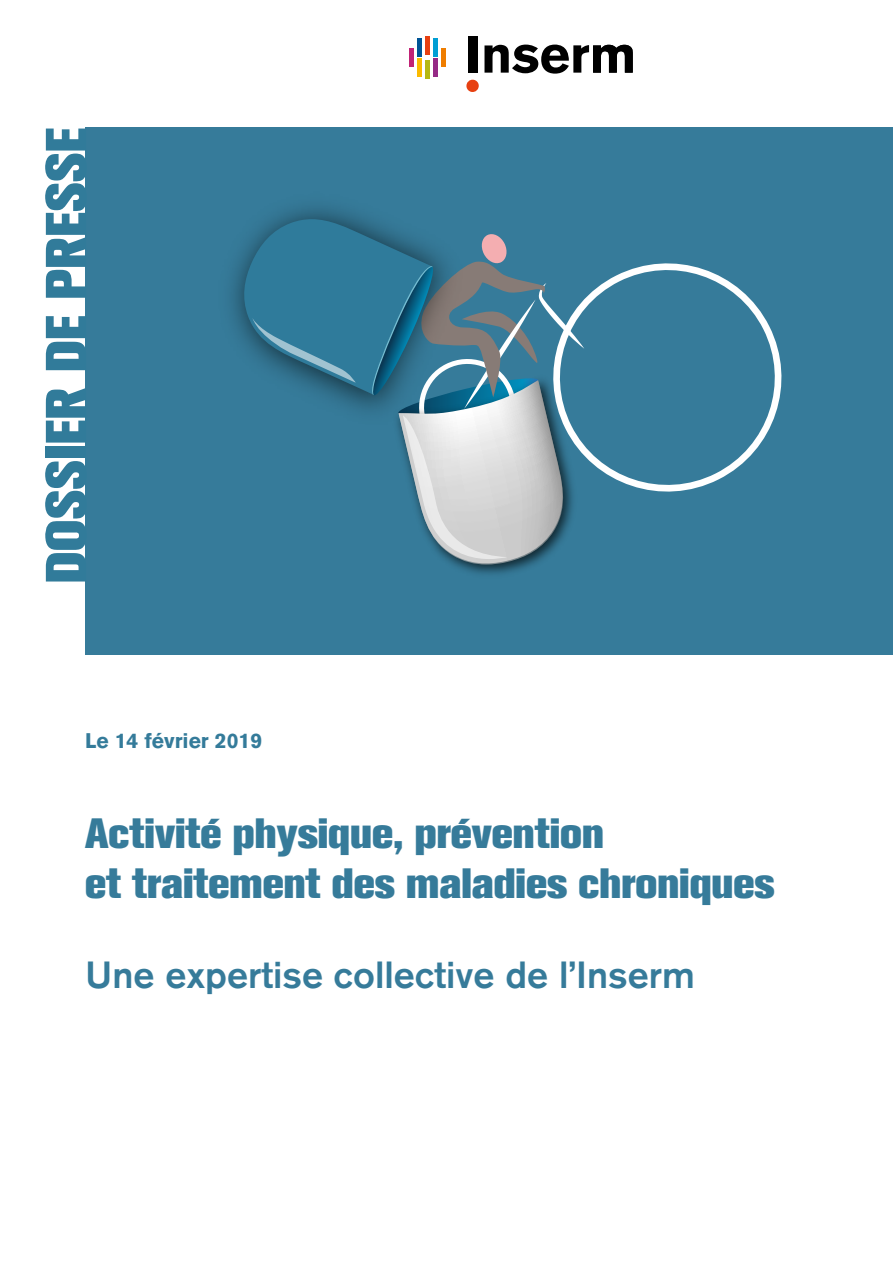
<style>
.page{position:relative;width:893px;height:1263px;background:#fff}
.page>*{position:absolute;margin:0;border:0;box-sizing:border-box;transform-origin:0 0}
.t1{font:800 57px "Akzidenz Grotesk BQ";color:#317b9a}
.t2{font:800 42px/50.4px "Akzidenz Grotesk BQ";color:#367b9a}
.t3{font:500 37.5px "Akzidenz Grotesk BQ";color:#367b9a}
.t4{font:700 21px "Akzidenz Grotesk BQ";color:#347b9a}
</style>
<div class="page">
<div style="left:85px;top:128px;width:808px;height:527px;background:#367b9a"></div>
<svg style="left:584px;top:263px;width:198px;height:229px"></svg>
<img style="left:453px;top:564px;width:81px;height:10px">
<svg style="left:241px;top:219px;width:343px;height:345px"></svg>
<div style="left:468px;top:36px;width:9px;height:37px;background:#000"></div>
<svg style="left:466px;top:45px;width:167px;height:47px"></svg>
<div style="left:441px;top:48px;width:5px;height:19px;background:#ef7d00"></div>
<div style="left:433px;top:38px;width:5px;height:18px;background:#009ed4"></div>
<div style="left:433px;top:58px;width:5px;height:19px;background:#962a86"></div>
<div style="left:425px;top:36px;width:5px;height:18px;background:#e74011"></div>
<div style="left:425px;top:60px;width:5px;height:19px;background:#b5b813"></div>
<hr style="left:417px;top:38px;width:4px;height:18px;background:#005496">
<hr style="left:417px;top:58px;width:4px;height:19px;background:#fbba00">
<hr style="left:409px;top:48px;width:4px;height:19px;background:#c12376">
<h1 class="t1" style="left:33px;top:583px;width:457px;rotate:-90deg">DOSSIER DE PRESSE</h1>
<p class="t4" style="left:85px;top:728px;width:179px">Le 14 février 2019</p>
<p class="t2" style="left:85px;top:808px;width:691px">Activité physique, prévention<br>et traitement des maladies chroniques</p>
<p class="t3" style="left:85px;top:952px;width:611px">Une expertise collective de l’Inserm</p>
</div>
